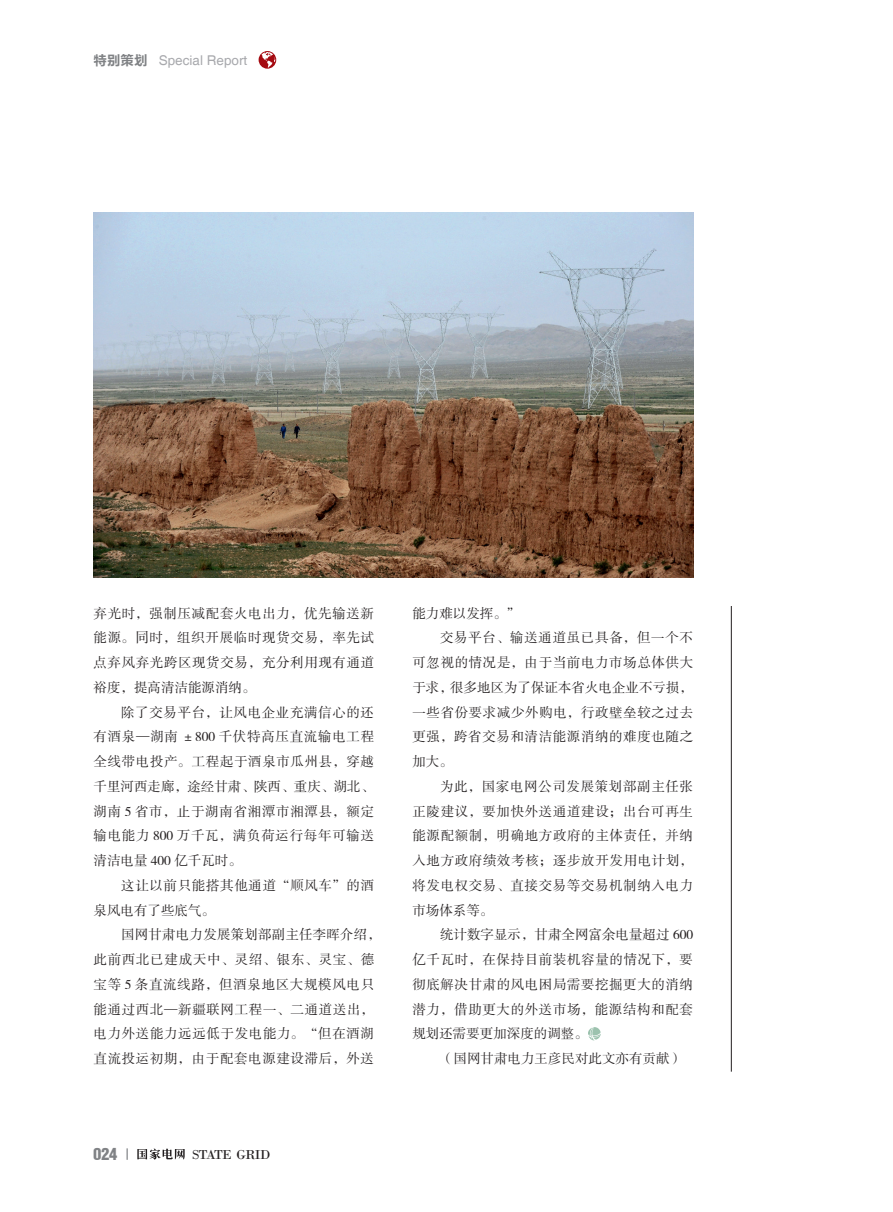
<style>
.page{position:relative;width:893px;height:1212px;background:#fff}
.page>*{position:absolute;margin:0;border:0;box-sizing:border-box;transform-origin:0 0}
.t1{font:18px "Helvetica Condensed Black Se";color:#808285}
.t2{font:13.5px/24.8px "FZSSJW GB1 0";letter-spacing:.045em;color:#231f20;text-align:justify}
.t3{font:13.5px "FZSSJW GB1 0";color:#231f20}
.t4{font:13.5px "Helvetica";color:#a8a9ad}
.t5{font:13.5px "Bodoni";letter-spacing:-.05em;color:#231f20}
.s1{font-family:"FZLTCHK GBK1 0";color:#808285}
</style>
<div class="page">
<svg style="left:137px;top:1148px;width:48px;height:11px"></svg>
<svg style="left:127px;top:1148px;width:1px;height:12px"></svg>
<svg style="left:258px;top:51px;width:18px;height:18px"></svg>
<svg style="left:588px;top:1027px;width:13px;height:13px"></svg>
<hr style="left:731px;top:606px;width:1px;height:465px;background:#231f20">
<img style="left:94px;top:213px;width:599px;height:365px">
<p class="t4" style="left:94px;top:52px;width:155px"><span class="s1">特别策划</span> Special Report</p>
<p class="t2" style="left:94px;top:601px;width:282px">弃光时，强制压减配套火电出力，优先输送新能源。同时，组织开展临时现货交易，率先试点弃风弃光跨区现货交易，充分利用现有通道裕度，提高清洁能源消纳。</p>
<p class="t2" style="left:94px;top:700px;width:282px;text-indent:28px">除了交易平台，让风电企业充满信心的还有酒泉—湖南 ±800 千伏特高压直流输电工程全线带电投产。工程起于酒泉市瓜州县，穿越千里河西走廊，途经甘肃、陕西、重庆、湖北、湖南 5 省市，止于湖南省湘潭市湘潭县，额定输电能力 800 万千瓦，满负荷运行每年可输送清洁电量 400 亿千瓦时。</p>
<p class="t2" style="left:94px;top:873px;width:282px;text-indent:28px">这让以前只能搭其他通道“顺风车”的酒泉风电有了些底气。</p>
<p class="t2" style="left:94px;top:923px;width:289px;text-align:left;text-indent:28px">国网甘肃电力发展策划部副主任李晖介绍，此前西北已建成天中、灵绍、银东、灵宝、德宝等 5 条直流线路，但酒泉地区大规模风电只能通过西北—新疆联网工程一、二通道送出，电力外送能力远远低于发电能力。“但在酒湖直流投运初期，由于配套电源建设滞后，外送</p>
<p class="t1" style="left:94px;top:1147px;width:25px">024</p>
<p class="t5" style="left:192px;top:1146px;width:80px">STATE GRID</p>
<p class="t2" style="left:412px;top:601px;width:109px">能力难以发挥。”</p>
<p class="t2" style="left:412px;top:626px;width:282px;text-indent:28px">交易平台、输送通道虽已具备，但一个不可忽视的情况是，由于当前电力市场总体供大于求，很多地区为了保证本省火电企业不亏损，一些省份要求减少外购电，行政壁垒较之过去更强，跨省交易和清洁能源消纳的难度也随之加大。</p>
<p class="t2" style="left:412px;top:774px;width:282px;text-indent:28px">为此，国家电网公司发展策划部副主任张正陵建议，要加快外送通道建设；出台可再生能源配额制，明确地方政府的主体责任，并纳入地方政府绩效考核；逐步放开发用电计划，将发电权交易、直接交易等交易机制纳入电力市场体系等。</p>
<p class="t2" style="left:412px;top:923px;width:282px;text-indent:28px">统计数字显示，甘肃全网富余电量超过 600亿千瓦时，在保持目前装机容量的情况下，要彻底解决甘肃的风电困局需要挖掘更大的消纳潜力，借助更大的外送市场，能源结构和配套规划还需要更加深度的调整。</p>
<p class="t3" style="left:440px;top:1051px;width:244px">（国网甘肃电力王彦民对此文亦有贡献）</p>
</div>
